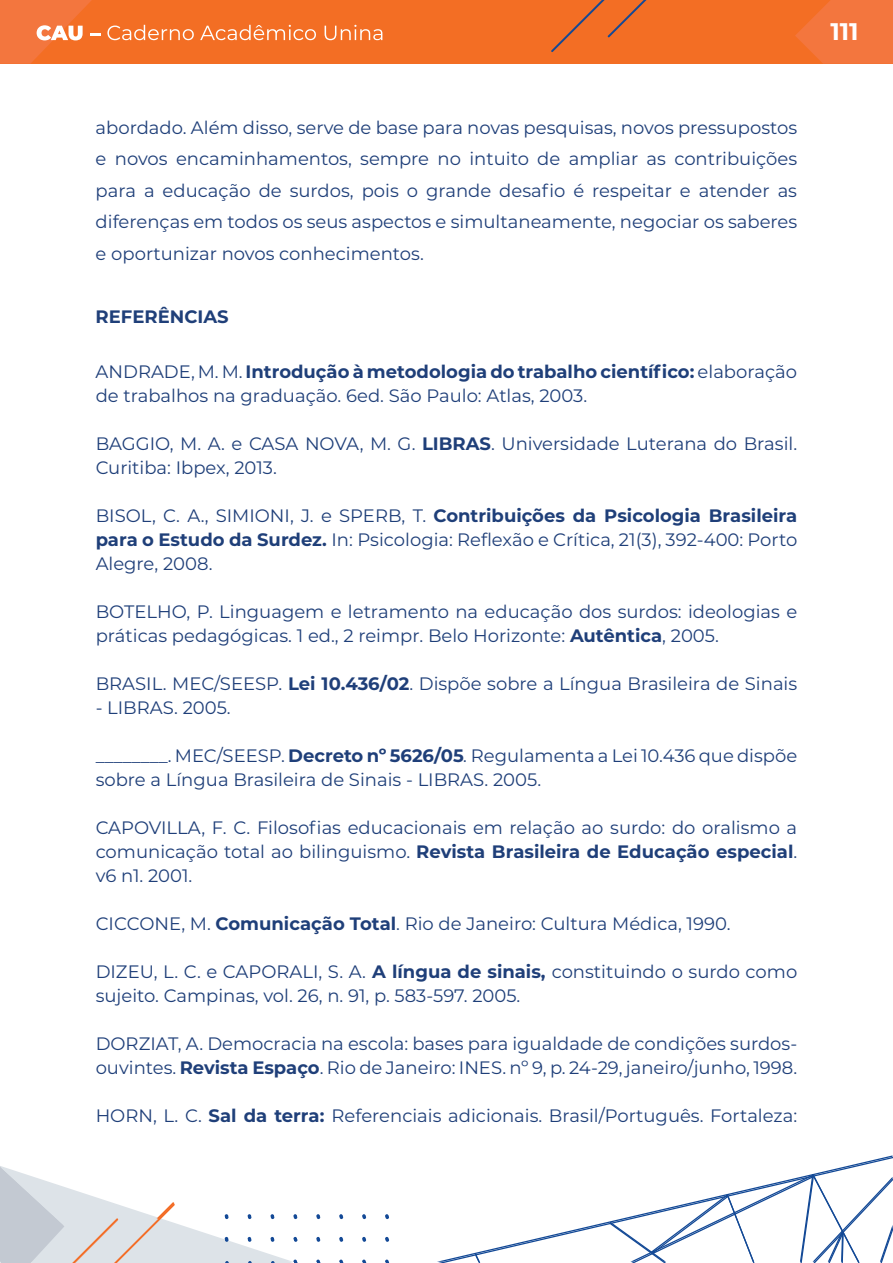
<style>
.page{position:relative;width:893px;height:1263px;background:#fff}
.page>*{position:absolute;margin:0;border:0;box-sizing:border-box;transform-origin:0 0}
.t1{font:700 24px "Montserrat";color:#fff}
.t2{font:18px/24px "Montserrat";color:#1f3f79}
.t3{font:700 18px "Montserrat";color:#1f3f79}
.s1{font-weight:700}
.s2{font-style:italic}
</style>
<div class="page">
<div style="left:0;top:0;width:893px;height:64px;background:#f36e24"></div>
<svg style="left:795px;top:0;width:98px;height:64px"></svg>
<svg style="left:0;top:0;width:100px;height:64px"></svg>
<svg style="left:107px;top:25px;width:275px;height:15px"></svg>
<svg style="left:551px;top:0;width:96px;height:52px"></svg>
<svg style="left:438px;top:1156px;width:455px;height:107px"></svg>
<svg style="left:475px;top:1253px;width:5px;height:10px"></svg>
<svg style="left:610px;top:1174px;width:283px;height:89px"></svg>
<svg style="left:316px;top:1214px;width:4px;height:5px"></svg>
<svg style="left:339px;top:1214px;width:4px;height:5px"></svg>
<svg style="left:362px;top:1214px;width:4px;height:5px"></svg>
<svg style="left:385px;top:1214px;width:4px;height:5px"></svg>
<svg style="left:316px;top:1237px;width:4px;height:5px"></svg>
<svg style="left:339px;top:1237px;width:4px;height:5px"></svg>
<svg style="left:362px;top:1237px;width:4px;height:5px"></svg>
<svg style="left:385px;top:1237px;width:4px;height:5px"></svg>
<svg style="left:316px;top:1259px;width:4px;height:4px"></svg>
<svg style="left:339px;top:1259px;width:4px;height:4px"></svg>
<svg style="left:362px;top:1259px;width:4px;height:4px"></svg>
<svg style="left:385px;top:1259px;width:4px;height:4px"></svg>
<svg style="left:0;top:1166px;width:297px;height:97px"></svg>
<p class="t2" style="left:96px;top:111px;width:703px;line-height:31.5px;text-align:justify">abordado. Além disso, serve de base para novas pesquisas, novos pressupostos e novos encaminhamentos, sempre no intuito de ampliar as contribuições para a educação de surdos, pois o grande desafio é respeitar e atender as diferenças em todos os seus aspectos e simultaneamente, negociar os saberes e oportunizar novos conhecimentos.</p>
<p class="t3" style="left:96px;top:303px;width:135px">REFERÊNCIAS</p>
<p class="t2" style="left:96px;top:359px;width:703px">ANDRADE, M. M. <span class="s1">Introdução à metodologia do trabalho científico:</span> elaboração de trabalhos na graduação. 6ed. São Paulo: Atlas, 2003.</p>
<p class="t2" style="left:96px;top:431px;width:703px">BAGGIO, M. A. e CASA NOVA, M. G. <span class="s1">LIBRAS</span>. Universidade Luterana do Brasil.<br>Curitiba: Ibpex, 2013.</p>
<p class="t2" style="left:96px;top:503px;width:703px;text-align:justify">BISOL, C. A., SIMIONI, J. e SPERB, T. <span class="s1">Contribuições da Psicologia Brasileira para o Estudo da Surdez.</span> In: Psicologia: Reflexão e Crítica, 21(3), 392-400: Porto Alegre, 2008.</p>
<p class="t2" style="left:96px;top:599px;width:703px">BOTELHO, P. Linguagem e letramento na educação dos surdos: ideologias e práticas pedagógicas. 1 ed., 2 reimpr. Belo Horizonte: <span class="s1">Autêntica</span>, 2005.</p>
<p class="t2" style="left:96px;top:671px;width:703px">BRASIL. MEC/SEESP. <span class="s1">Lei 10.436/02</span>. Dispõe sobre a Língua Brasileira de Sinais</p>
<p class="t2" style="left:96px;top:695px;width:137px">- LIBRAS. 2005.</p>
<p class="t2" style="left:96px;top:743px;width:703px">________. MEC/SEESP. <span class="s1">Decreto nº 5626/05</span><span class="s2">.</span> Regulamenta a Lei 10.436 que dispõe sobre a Língua Brasileira de Sinais - LIBRAS. 2005.</p>
<p class="t2" style="left:96px;top:815px;width:703px;text-align:justify">CAPOVILLA, F. C. Filosofias educacionais em relação ao surdo: do oralismo a comunicação total ao bilinguismo. <span class="s1">Revista Brasileira de Educação especial</span>. v6 n1. 2001.</p>
<p class="t2" style="left:96px;top:911px;width:636px">CICCONE, M. <span class="s1">Comunicação Total</span>. Rio de Janeiro: Cultura Médica, 1990.</p>
<p class="t2" style="left:96px;top:959px;width:703px">DIZEU, L. C. e CAPORALI, S. A. <span class="s1">A língua de sinais,</span> constituindo o surdo como sujeito. Campinas, vol. 26, n. 91, p. 583-597. 2005.</p>
<p class="t2" style="left:96px;top:1031px;width:703px">DORZIAT, A. Democracia na escola: bases para igualdade de condições surdos&shy;ouvintes. <span class="s1">Revista Espaço</span>. Rio de Janeiro: INES. nº 9, p. 24-29, janeiro/junho, 1998.</p>
<p class="t2" style="left:96px;top:1103px;width:703px">HORN, L. C. <span class="s1">Sal da terra:</span> Referenciais adicionais. Brasil/Português. Fortaleza:</p>
<h1 class="t1" style="left:830px;top:14px;width:30px">111</h1>
</div>
